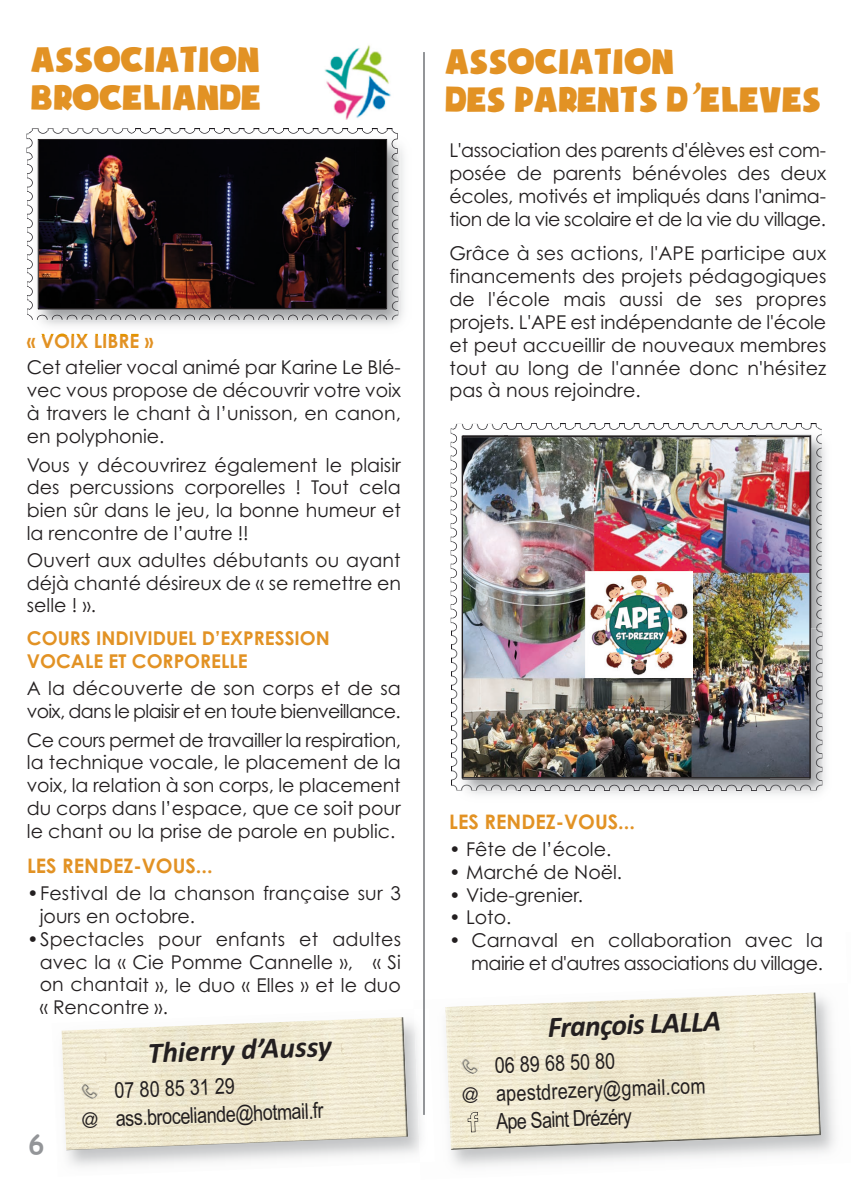
<style>
.page{position:relative;width:851px;height:1191px;background:#fff}
.page>*{position:absolute;margin:0;border:0;box-sizing:border-box;transform-origin:0 0}
.t1{font:40px/38px "Soupof Justice";color:#e29224}
.t2{font:italic 700 29.6px "Calibri";color:#231f20}
.t3{font:700 26px "Comic Sans MS";color:#939598}
.t4{font:22px/27.8px "Arial Narrow";color:#231f20}
.t5{font:700 20px "Century Gothic";color:#e29224}
.t6{font:19px/22.8px "Century Gothic";color:#231f20;text-align:justify}
.t7{font:19px/22.8px "Century Gothic";letter-spacing:-.035em;color:#231f20}
.t8{font:700 19px/22.8px "Century Gothic";color:#e29224}
.s1{font-family:"Itc Kabel"}
.s2{font-family:"Trattatello"}
</style>
<div class="page">
<img style="left:62px;top:1017px;width:346px;height:133px">
<img style="left:80px;top:1080px;width:19px;height:19px">
<img style="left:27px;top:128px;width:102px;height:26px">
<img style="left:135px;top:128px;width:258px;height:3px">
<img style="left:27px;top:159px;width:2px;height:157px">
<img style="left:29px;top:149px;width:375px;height:177px">
<img style="left:41px;top:333px;width:98px;height:2px">
<img style="left:29px;top:131px;width:368px;height:27px">
<img style="left:397px;top:133px;width:4px;height:157px">
<img style="left:345px;top:158px;width:53px;height:162px">
<img style="left:95px;top:309px;width:250px;height:11px">
<img style="left:29px;top:320px;width:263px;height:1px">
<img style="left:40px;top:141px;width:345px;height:166px">
<div style="left:38px;top:139px;width:349px;height:170px;border:1px solid #231f20"></div>
<img style="left:324px;top:45px;width:67px;height:74px">
<img style="left:413px;top:997px;width:422px;height:170px">
<img style="left:414px;top:1008px;width:21px;height:154px">
<img style="left:445px;top:992px;width:375px;height:158px">
<img style="left:460px;top:1055px;width:19px;height:19px">
<svg style="left:467px;top:1112px;width:11px;height:20px"></svg>
<img style="left:450px;top:424px;width:53px;height:200px">
<img style="left:506px;top:424px;width:47px;height:3px">
<img style="left:452px;top:446px;width:374px;height:349px">
<img style="left:452px;top:427px;width:52px;height:201px">
<img style="left:504px;top:427px;width:251px;height:9px">
<img style="left:821px;top:428px;width:3px;height:214px">
<img style="left:755px;top:427px;width:66px;height:201px">
<img style="left:769px;top:628px;width:53px;height:162px">
<img style="left:518px;top:778px;width:251px;height:12px">
<img style="left:452px;top:790px;width:264px;height:1px">
<img style="left:461px;top:436px;width:349px;height:342px">
<img style="left:585px;top:571px;width:107px;height:107px">
<hr style="left:423px;top:52px;width:2px;height:1062px;background:#939598">
<h1 class="t1" style="left:31px;top:43px;width:231px">ASSOCIATION<br>BROCELIANDE</h1>
<p class="t8" style="left:27px;top:331px;width:128px">« VOIX LIBRE »</p>
<p class="t6" style="left:27px;top:358px;width:375px">Cet atelier vocal animé par Karine Le Blé&shy;vec vous propose de découvrir votre voix à travers le chant à l’unisson, en canon, en polyphonie.</p>
<p class="t6" style="left:27px;top:455px;width:375px">Vous y découvrirez également le plaisir des percussions corporelles ! Tout cela bien sûr dans le jeu, la bonne humeur et la rencontre de l’autre !!</p>
<p class="t6" style="left:27px;top:550px;width:375px">Ouvert aux adultes débutants ou ayant déjà chanté désireux de « se remettre en selle ! ».</p>
<p class="t8" style="left:27px;top:629px;width:304px">COURS INDIVIDUEL D’EXPRESSION<br>VOCALE ET CORPORELLE</p>
<p class="t7" style="left:27px;top:678px;width:375px">A la découverte de son corps et de sa voix, dans le plaisir et en toute bienveillance.</p>
<p class="t6" style="left:27px;top:730px;width:375px">Ce cours permet de travailler la respiration, la technique vocale, le placement de la voix, la relation à son corps, le placement du corps dans l’espace, que ce soit pour le chant ou la prise de parole en public.</p>
<p class="t5" style="left:27px;top:858px;width:187px">LES RENDEZ-VOUS...</p>
<p class="t6" style="left:40px;top:884px;width:363px;text-indent:-13px">•Festival de la chanson française sur 3 jours en octobre.</p>
<p class="t6" style="left:40px;top:929px;width:363px;text-indent:-13px">•Spectacles pour enfants et adultes avec la « Cie Pomme Cannelle », « Si on chantait », le duo « Elles » et le duo « Rencontre ».</p>
<h3 class="t3" style="left:28px;top:1129px;width:17px">6</h3>
<h2 class="t2" style="left:147px;top:1042px;width:185px;rotate:-2deg">Thierry d’Aussy</h2>
<p class="t4" style="left:80px;top:1079px;width:244px;text-indent:34px;rotate:-2deg">07 80 85 31 29<br><span class="s1">@</span> ass.broceliande@hotmail.fr</p>
<h1 class="t1" style="left:445px;top:45px;width:377px">ASSOCIATION<br>DES PARENTS D<span class="s2">’</span>ELEVES</h1>
<p class="t6" style="left:449px;top:141px;width:378px">L'association des parents d'élèves est com&shy;posée de parents bénévoles des deux écoles, motivés et impliqués dans l'anima&shy;tion de la vie scolaire et de la vie du village.</p>
<p class="t6" style="left:449px;top:244px;width:378px">Grâce à ses actions, l'APE participe aux financements des projets pédagogiques de l'école mais aussi de ses propres projets. L'APE est indépendante de l'école et peut accueillir de nouveaux membres tout au long de l'année donc n'hésitez pas à nous rejoindre.</p>
<p class="t5" style="left:449px;top:814px;width:187px">LES RENDEZ-VOUS...</p>
<p class="t6" style="left:449px;top:839px;width:163px">• Fête de l’école.</p>
<p class="t6" style="left:449px;top:862px;width:174px">• Marché de Noël.</p>
<p class="t6" style="left:449px;top:885px;width:135px">• Vide-grenier.</p>
<p class="t6" style="left:449px;top:908px;width:64px">• Loto.</p>
<p class="t6" style="left:449px;top:930px;width:375px;text-align:right">• Carnaval en collaboration avec la mairie et d'autres associations du village.</p>
<h2 class="t2" style="left:547px;top:1016px;width:175px;rotate:-2deg">François LALLA</h2>
<p class="t4" style="left:494px;top:1053px;width:122px;rotate:-2deg">06 89 68 50 80</p>
<p class="t4" style="left:461px;top:1082px;width:245px;rotate:-2deg"><span class="s1">@</span> apestdrezery@gmail.com</p>
<p class="t4" style="left:495px;top:1109px;width:137px;rotate:-2deg">Ape Saint Drézéry</p>
</div>
